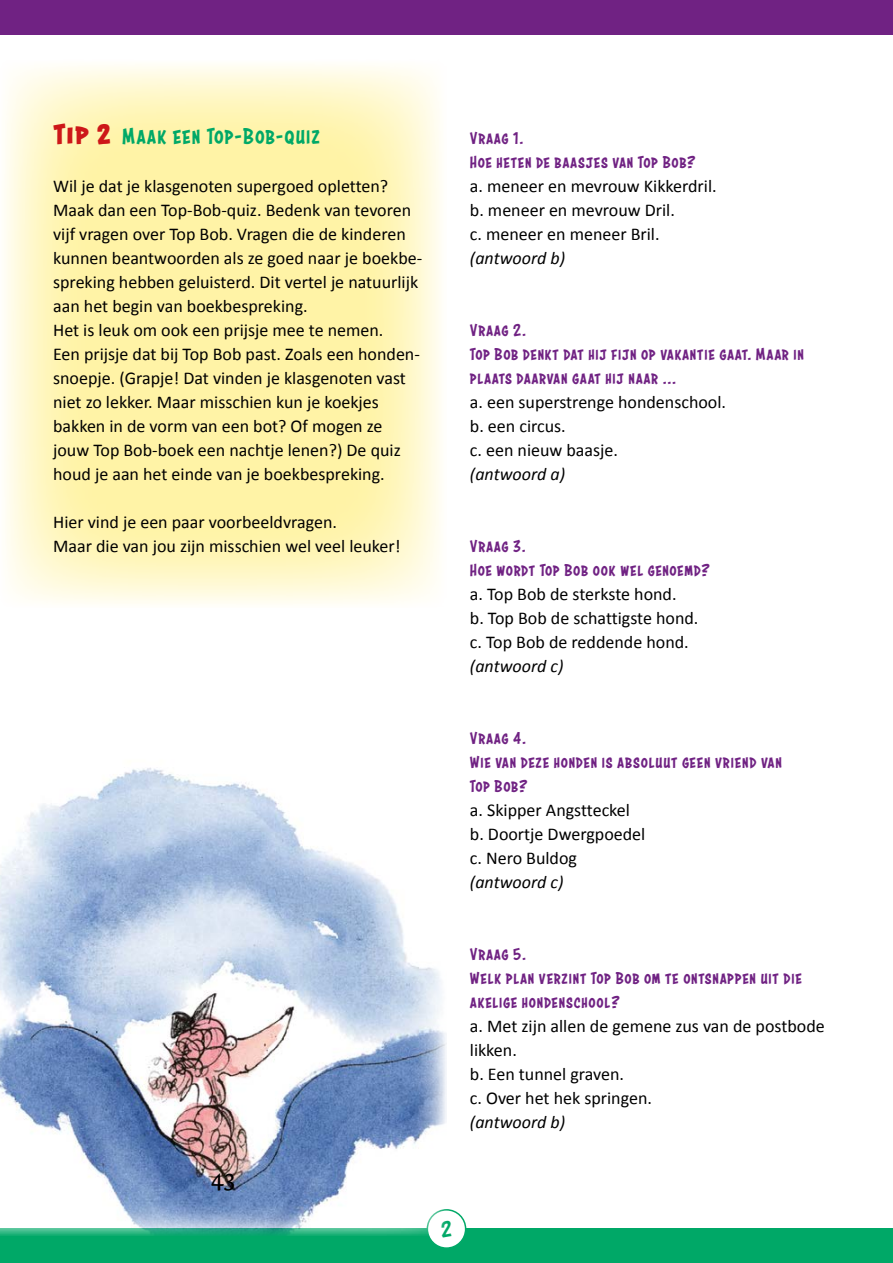
<style>
.page{position:relative;width:893px;height:1263px;background:#fff}
.page>*{position:absolute;margin:0;border:0;box-sizing:border-box;transform-origin:0 0}
.t1{font:26.1px "Dolly";color:#000}
.t2{font:24px "Astounder Squared BB";letter-spacing:.05em;color:#00a867}
.t3{font:18px/24px "Calibri";color:#000}
.t4{font:18px/24px "Astounder Squared BB";letter-spacing:.05em;color:#702283}
.t5{font:italic 18px "Calibri";color:#000}
.s1{font-weight:700;font-size:30px;color:#cd1719}
</style>
<div class="page">
<div style="left:0;top:1229px;width:893px;height:34px;background:#00a867"></div>
<div style="left:427px;top:1210px;width:39px;height:38px;background:#fff;border-radius:50%"></div>
<div style="left:427px;top:1209px;width:39px;height:40px;border:2px solid #00a867;border-radius:50%"></div>
<img style="left:0;top:768px;width:446px;height:467px">
<div style="left:0;top:0;width:893px;height:34px;background:#702283"></div>
<svg style="left:5px;top:65px;width:436px;height:539px;background:#fff5b9"></svg>
<h2 class="t2" style="left:53px;top:123px;width:268px"><span class="s1">Tip 2</span> Maak een Top-Bob-quiz</h2>
<p class="t3" style="left:53px;top:174px;width:371px">Wil je dat je klasgenoten supergoed opletten?<br>Maak dan een Top-Bob-quiz. Bedenk van tevoren vijf vragen over Top Bob. Vragen die de kinderen kunnen beantwoorden als ze goed naar je boekbe&shy;spreking hebben geluisterd. Dit vertel je natuurlijk aan het begin van boekbespreking.<br>Het is leuk om ook een prijsje mee te nemen.<br>Een prijsje dat bij Top Bob past. Zoals een honden&shy;snoepje. (Grapje! Dat vinden je klasgenoten vast niet zo lekker. Maar misschien kun je koekjes bakken in de vorm van een bot? Of mogen ze jouw Top Bob-boek een nachtje lenen?) De quiz houd je aan het einde van je boekbespreking.</p>
<p class="t3" style="left:53px;top:510px;width:349px">Hier vind je een paar voorbeeldvragen.<br>Maar die van jou zijn misschien wel veel leuker!</p>
<p class="t4" style="left:470px;top:126px;width:227px">Vraag 1.<br>Hoe heten de baasjes van Top Bob?</p>
<p class="t3" style="left:470px;top:174px;width:248px">a. meneer en mevrouw Kikkerdril. b. meneer en mevrouw Dril.<br>c. meneer en meneer Bril.</p>
<p class="t5" style="left:470px;top:246px;width:97px">(antwoord b)</p>
<p class="t4" style="left:470px;top:318px;width:336px">Vraag 2.<br>Top Bob denkt dat hij fijn op vakantie gaat. Maar in plaats daarvan gaat hij naar ...</p>
<p class="t3" style="left:470px;top:390px;width:258px">a. een superstrenge hondenschool. b. een circus.<br>c. een nieuw baasje.</p>
<p class="t5" style="left:470px;top:462px;width:97px">(antwoord a)</p>
<p class="t4" style="left:470px;top:534px;width:242px">Vraag 3.<br>Hoe wordt Top Bob ook wel genoemd?</p>
<p class="t3" style="left:470px;top:582px;width:230px">a. Top Bob de sterkste hond.<br>b. Top Bob de schattigste hond. c. Top Bob de reddende hond.</p>
<p class="t5" style="left:470px;top:654px;width:95px">(antwoord c)</p>
<p class="t4" style="left:470px;top:726px;width:313px">Vraag 4.<br>Wie van deze honden is absoluut geen vriend van<br>Top Bob?</p>
<p class="t3" style="left:470px;top:798px;width:177px">a. Skipper Angstteckel b. Doortje Dwergpoedel c. Nero Buldog</p>
<p class="t5" style="left:470px;top:870px;width:95px">(antwoord c)</p>
<h1 class="t1" style="left:211px;top:1161px;width:26px">43</h1>
<p class="t4" style="left:470px;top:942px;width:333px">Vraag 5.<br>Welk plan verzint Top Bob om te ontsnappen uit die akelige hondenschool?</p>
<p class="t3" style="left:470px;top:1014px;width:356px">a. Met zijn allen de gemene zus van de postbode likken.<br>b. Een tunnel graven.<br>c. Over het hek springen.</p>
<p class="t5" style="left:470px;top:1109px;width:97px">(antwoord b)</p>
<h2 class="t2" style="left:441px;top:1216px;width:12px">2</h2>
</div>
